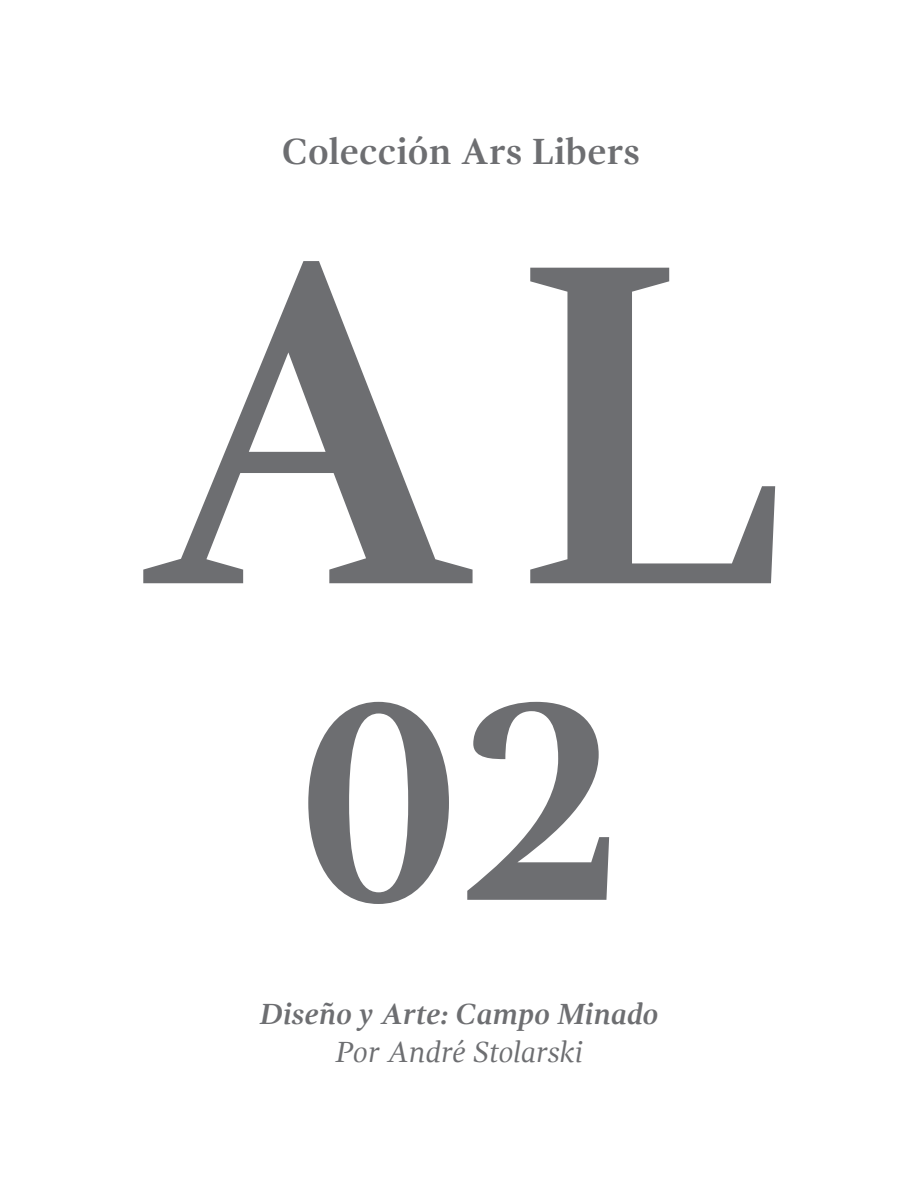
<style>
.page{position:relative;width:918px;height:1188px;background:#fff}
.page>*{position:absolute;margin:0;border:0;box-sizing:border-box;transform-origin:0 0}
.t1{font:700 300px "Gandhi Serif";color:#6d6e71}
.t2{font:700 37.5px "Gandhi Serif";color:#6d6e71}
.t3{font:italic 700 30px "Gandhi Serif";color:#6d6e71}
.t4{font:italic 30px "Gandhi Serif";letter-spacing:-.01em;color:#6d6e71}
</style>
<div class="page">
<svg style="left:143px;top:261px;width:330px;height:322px"></svg>
<svg style="left:530px;top:268px;width:245px;height:315px"></svg>
<p class="t2" style="left:281px;top:130px;width:360px">Colección Ars Libers</p>
<h1 class="t1" style="left:296px;top:628px;width:331px">02</h1>
<p class="t3" style="left:260px;top:997px;width:400px">Diseño y Arte: Campo Minado</p>
<p class="t4" style="left:335px;top:1035px;width:249px">Por André Stolarski</p>
</div>
